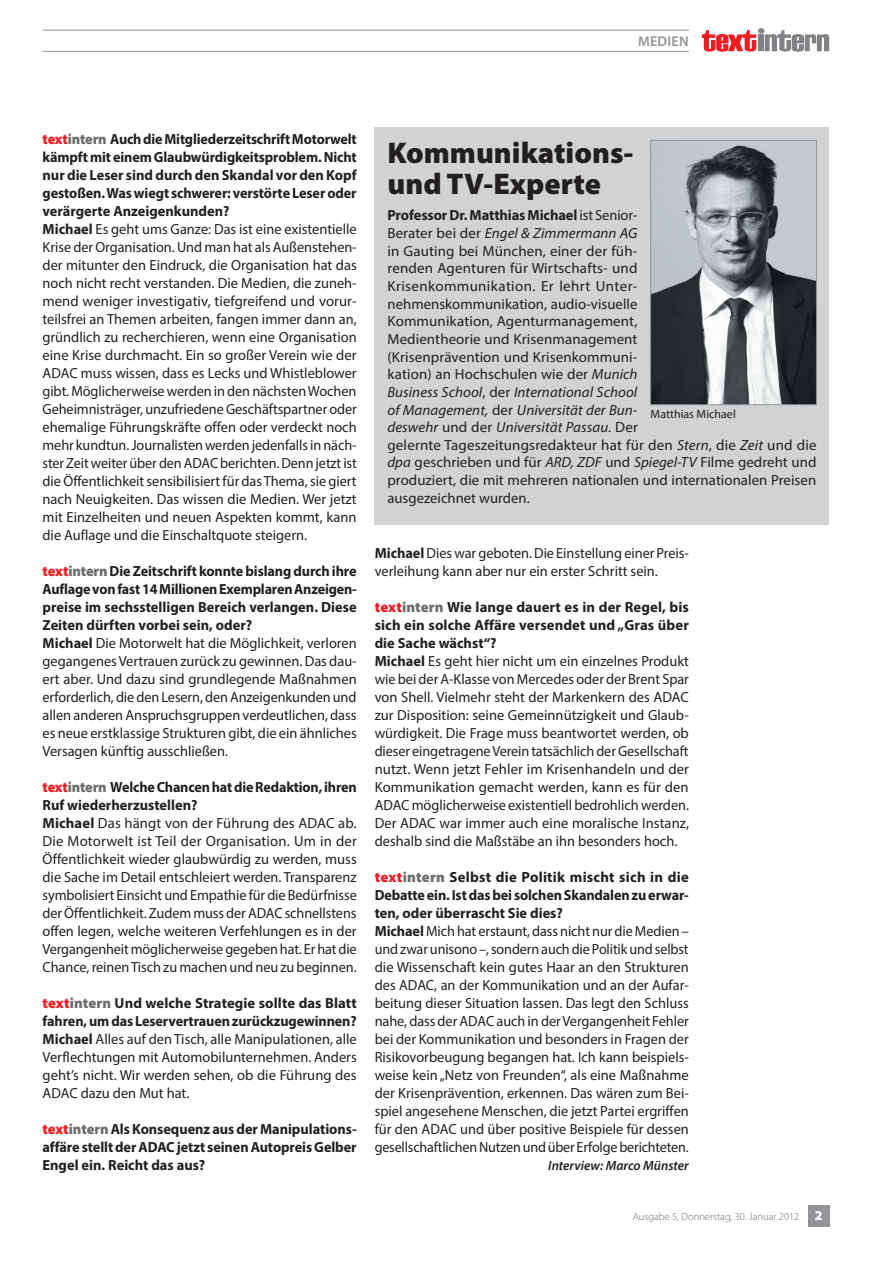
<style>
.page{position:relative;width:893px;height:1263px;background:#fff}
.page>*{position:absolute;margin:0;border:0;box-sizing:border-box;transform-origin:0 0}
.t1{font:900 30px/31.5px "Myriad Pro";color:#231f20}
.t2{font:14.7px/18px "Myriad Pro";color:#231f20}
.t3{font:700 14.7px/18px "Myriad Pro";letter-spacing:-.005em;color:#231f20;text-align:justify}
.t4{font:600 14.1px "Myriad Pro";letter-spacing:.02em;color:#939598}
.t5{font:italic 600 13.5px "Myriad Pro";color:#231f20}
.t6{font:12px "Myriad Pro";color:#231f20}
.t7{font:300 10.5px "Myriad Pro";color:#6c6d70}
.s1{font-weight:900;color:#ee1d23}
.s2{font-weight:900;color:#6c6d70}
.s3{font-weight:700}
.s4{font-style:italic}
.s5{font-weight:900;font-size:13.5px;color:#fff}
</style>
<div class="page">
<div style="left:808px;top:1205px;width:21px;height:22px;background:#939598"></div>
<hr style="left:43px;top:30px;width:646px;height:1px;background:#939598">
<hr style="left:43px;top:51px;width:646px;height:1px;background:#939598">
<svg style="left:702px;top:28px;width:127px;height:24px"></svg>
<div style="left:375px;top:128px;width:454px;height:397px;background:#d1d2d4"></div>
<img style="left:652px;top:142px;width:163px;height:261px">
<div style="left:650px;top:140px;width:167px;height:265px;border:1px solid #939598"></div>
<p class="t4" style="left:638px;top:32px;width:52px">MEDIEN</p>
<p class="t2" style="left:43px;top:130px;width:316px"><span class="s1">text</span><span class="s2">intern</span> <span class="s3">Auch die Mitgliederzeitschrift Motorwelt kämpft mit einem Glaubwürdigkeitsproblem. Nicht nur die Leser sind durch den Skandal vor den Kopf gestoßen. Was wiegt schwerer: verstörte Leser oder verärgerte Anzeigenkunden?<br>Michael</span> Es geht ums Ganze: Das ist eine existentielle Krise der Organisation. Und man hat als Außenstehen&shy;der mitunter den Eindruck, die Organisation hat das noch nicht recht verstanden. Die Medien, die zuneh&shy;mend weniger investigativ, tiefgreifend und vorur&shy;teilsfrei an Themen arbeiten, fangen immer dann an, gründlich zu recherchieren, wenn eine Organisation eine Krise durchmacht. Ein so großer Verein wie der ADAC muss wissen, dass es Lecks und Whistleblower gibt. Möglicherweise werden in den nächsten Wochen Geheimnisträger, unzufriedene Geschäftspartner oder ehemalige Führungskräfte offen oder verdeckt noch mehr kundtun. Journalisten werden jedenfalls in näch&shy;ster Zeit weiter über den ADAC berichten. Denn jetzt ist die Öffentlichkeit sensibilisiert für das Thema, sie giert nach Neuigkeiten. Das wissen die Medien. Wer jetzt mit Einzelheiten und neuen Aspekten kommt, kann die Auflage und die Einschaltquote steigern.</p>
<p class="t2" style="left:43px;top:562px;width:316px"><span class="s1">text</span><span class="s2">intern</span> <span class="s3">Die Zeitschrift konnte bislang durch ihre Auflage von fast 14 Millionen Exemplaren Anzeigen&shy;preise im sechsstelligen Bereich verlangen. Diese Zeiten dürften vorbei sein, oder?<br>Michael</span> Die Motorwelt hat die Möglichkeit, verloren gegangenes Vertrauen zurück zu gewinnen. Das dau&shy;ert aber. Und dazu sind grundlegende Maßnahmen erforderlich, die den Lesern, den Anzeigenkunden und allen anderen Anspruchsgruppen verdeutlichen, dass es neue erstklassige Strukturen gibt, die ein ähnliches Versagen künftig ausschließen.</p>
<p class="t2" style="left:43px;top:778px;width:316px"><span class="s1">text</span><span class="s2">intern</span> <span class="s3">Welche Chancen hat die Redaktion, ihren Ruf wiederherzustellen?<br>Michael</span> Das hängt von der Führung des ADAC ab.<br>Die Motorwelt ist Teil der Organisation. Um in der Öffentlichkeit wieder glaubwürdig zu werden, muss die Sache im Detail entschleiert werden. Transparenz symbolisiert Einsicht und Empathie für die Bedürfnisse der Öffentlichkeit. Zudem muss der ADAC schnellstens offen legen, welche weiteren Verfehlungen es in der Vergangenheit möglicherweise gegeben hat. Er hat die Chance, reinen Tisch zu machen und neu zu beginnen.</p>
<p class="t2" style="left:43px;top:994px;width:316px;text-align:justify"><span class="s1">text</span><span class="s2">intern</span> <span class="s3">Und welche Strategie sollte das Blatt fahren, um das Leservertrauen zurückzugewinnen?<br>Michael</span> Alles auf den Tisch, alle Manipulationen, alle Verflechtungen mit Automobilunternehmen. Anders geht’s nicht. Wir werden sehen, ob die Führung des ADAC dazu den Mut hat.</p>
<p class="t3" style="left:43px;top:1120px;width:316px"><span class="s1">text</span><span class="s2">intern</span> Als Konsequenz aus der Manipulations&shy;affäre stellt der ADAC jetzt seinen Autopreis Gelber Engel ein. Reicht das aus?</p>
<h1 class="t1" style="left:387px;top:136px;width:247px">Kommunikations&shy;und TV-Experte</h1>
<p class="t2" style="left:387px;top:206px;width:431px"><span class="s3">Professor Dr. Matthias Michael</span> ist Senior-<br>Berater bei der <span class="s4">Engel &amp; Zimmermann AG<br></span>in Gauting bei München, einer der füh-<br>renden Agenturen für Wirtschafts- und<br>Krisenkommunikation. Er lehrt Unter-<br>nehmenskommunikation, audio-visuelle<br>Kommunikation, Agenturmanagement,<br>Medientheorie und Krisenmanagement<br>(Krisenprävention und Krisenkommuni-<br>kation) an Hochschulen wie der <span class="s4">Munich<br>Business School</span>, der <span class="s4">International School<br>of Management,</span> der <span class="s4">Universität der Bun-<br>deswehr</span> und der <span class="s4">Universität Passau</span>. Der<br>gelernte Tageszeitungsredakteur hat für den <span class="s4">Stern</span>, die <span class="s4">Zeit</span> und die <span class="s4">dpa</span> geschrieben und für <span class="s4">ARD, ZDF</span> und <span class="s4">Spiegel-TV</span> Filme gedreht und produziert, die mit mehreren nationalen und internationalen Preisen ausgezeichnet wurden.</p>
<p class="t6" style="left:651px;top:407px;width:87px">Matthias Michael</p>
<p class="t2" style="left:375px;top:544px;width:316px"><span class="s3">Michael</span> Dies war geboten. Die Einstellung einer Preis&shy;verleihung kann aber nur ein erster Schritt sein.</p>
<p class="t2" style="left:375px;top:598px;width:316px"><span class="s1">text</span><span class="s2">intern</span> <span class="s3">Wie lange dauert es in der Regel, bis sich ein solche Affäre versendet und „Gras über die Sache wächst“?<br>Michael</span> Es geht hier nicht um ein einzelnes Produkt wie bei der A-Klasse von Mercedes oder der Brent Spar von Shell. Vielmehr steht der Markenkern des ADAC zur Disposition: seine Gemeinnützigkeit und Glaub&shy;würdigkeit. Die Frage muss beantwortet werden, ob dieser eingetragene Verein tatsächlich der Gesellschaft nutzt. Wenn jetzt Fehler im Krisenhandeln und der Kommunikation gemacht werden, kann es für den ADAC möglicherweise existentiell bedrohlich werden.<br>Der ADAC war immer auch eine moralische Instanz, deshalb sind die Maßstäbe an ihn besonders hoch.</p>
<p class="t2" style="left:375px;top:868px;width:316px"><span class="s1">text</span><span class="s2">intern</span> <span class="s3">Selbst die Politik mischt sich in die Debatte ein. Ist das bei solchen Skandalen zu erwar&shy;ten, oder überrascht Sie dies?<br>Michael</span> Mich hat erstaunt, dass nicht nur die Medien – und zwar unisono –, sondern auch die Politik und selbst die Wissenschaft kein gutes Haar an den Strukturen des ADAC, an der Kommunikation und an der Aufar&shy;beitung dieser Situation lassen. Das legt den Schluss nahe, dass der ADAC auch in der Vergangenheit Fehler bei der Kommunikation und besonders in Fragen der Risikovorbeugung begangen hat. Ich kann beispiels&shy;weise kein „Netz von Freunden“, als eine Maßnahme der Krisenprävention, erkennen. Das wären zum Bei&shy;spiel angesehene Menschen, die jetzt Partei ergriffen für den ADAC und über positive Beispiele für dessen gesellschaftlichen Nutzen und über Erfolge berichteten.</p>
<p class="t5" style="left:548px;top:1157px;width:142px">Interview: Marco Münster</p>
<p class="t7" style="left:633px;top:1210px;width:191px">Ausgabe 5, Donnerstag, 30. Januar 2012 <span class="s5">2</span></p>
</div>
